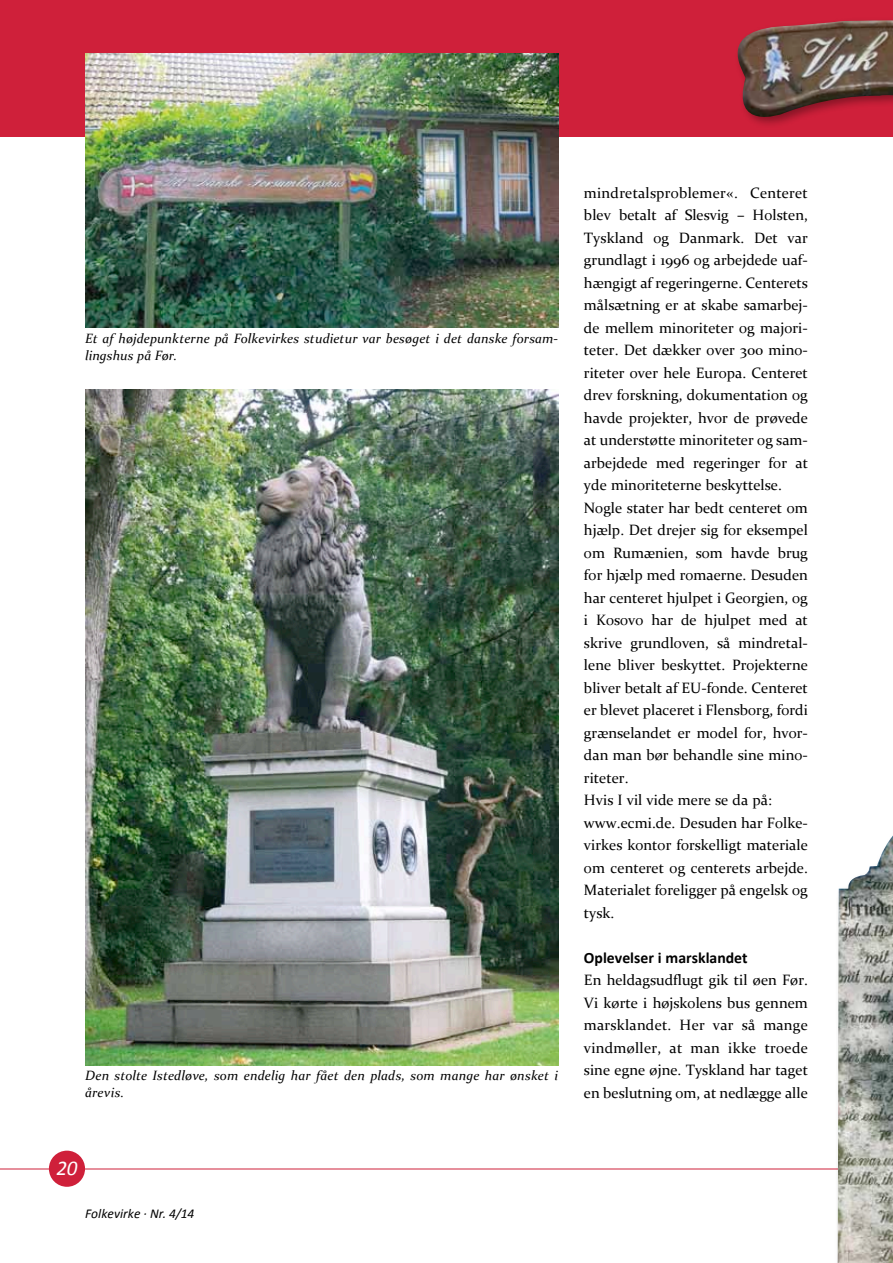
<style>
.page{position:relative;width:893px;height:1263px;background:#fff}
.page>*{position:absolute;margin:0;border:0;box-sizing:border-box;transform-origin:0 0}
.t1{font:italic 21px "Calibri";color:#fff}
.t2{font:700 15.75px "Calibri";color:#000}
.t3{font:15px/22.5px "Constantia";color:#000}
.t4{font:italic 13.5px/17.2px "Constantia";letter-spacing:.01em;color:#000}
.t5{font:italic 13.5px "Calibri";color:#000}
</style>
<div class="page">
<hr style="left:0;top:1168px;width:893px;height:1px;background:#cf203a">
<div style="left:49px;top:1150px;width:36px;height:37px;background:#cf203a;border-radius:50%"></div>
<div style="left:0;top:0;width:893px;height:136px;background:#cf203a"></div>
<img style="left:85px;top:53px;width:473px;height:274px">
<img style="left:85px;top:389px;width:473px;height:676px">
<div style="left:834px;top:801px;width:59px;height:462px;background:#fff"></div>
<img style="left:838px;top:835px;width:55px;height:428px">
<img style="left:737px;top:20px;width:156px;height:105px">
<p class="t4" style="left:85px;top:329px;width:475px">Et af højdepunkterne på Folkevirkes studietur var besøget i det danske forsam&shy;lingshus på Før.</p>
<p class="t4" style="left:85px;top:1066px;width:475px">Den stolte Istedløve, som endelig har fået den plads, som mange har ønsket i årevis.</p>
<h1 class="t1" style="left:56px;top:1155px;width:23px">20</h1>
<p class="t5" style="left:85px;top:1205px;width:111px">Folkevirke · Nr. 4/14</p>
<p class="t3" style="left:584px;top:181px;width:225px">mindretalsproblemer«. Centeret blev betalt af Slesvig – Holsten,<br>Tyskland og Danmark. Det var grundlagt i 1996 og arbejdede uaf&shy;hængigt af regeringerne. Centerets målsætning er at skabe samarbej&shy;de mellem minoriteter og majori&shy;teter. Det dækker over 300 mino&shy;riteter over hele Europa. Centeret drev forskning, dokumentation og havde projekter, hvor de prøvede at understøtte minoriteter og sam&shy;arbejdede med regeringer for at yde minoriteterne beskyttelse.<br>Nogle stater har bedt centeret om hjælp. Det drejer sig for eksempel om Rumænien, som havde brug for hjælp med romaerne. Desuden har centeret hjulpet i Georgien, og i Kosovo har de hjulpet med at skrive grundloven, så mindretal&shy;lene bliver beskyttet. Projekterne bliver betalt af EU-fonde. Centeret er blevet placeret i Flensborg, fordi grænselandet er model for, hvor&shy;dan man bør behandle sine mino&shy;riteter.<br>Hvis I vil vide mere se da på: www.ecmi.de. Desuden har Folke&shy;virkes kontor forskelligt materiale om centeret og centerets arbejde.<br>Materialet foreligger på engelsk og tysk.</p>
<p class="t2" style="left:584px;top:948px;width:165px">Oplevelser i marsklandet</p>
<p class="t3" style="left:584px;top:968px;width:225px">En heldagsudflugt gik til øen Før.<br>Vi kørte i højskolens bus gennem marsklandet. Her var så mange vindmøller, at man ikke troede sine egne øjne. Tyskland har taget en beslutning om, at nedlægge alle</p>
</div>
